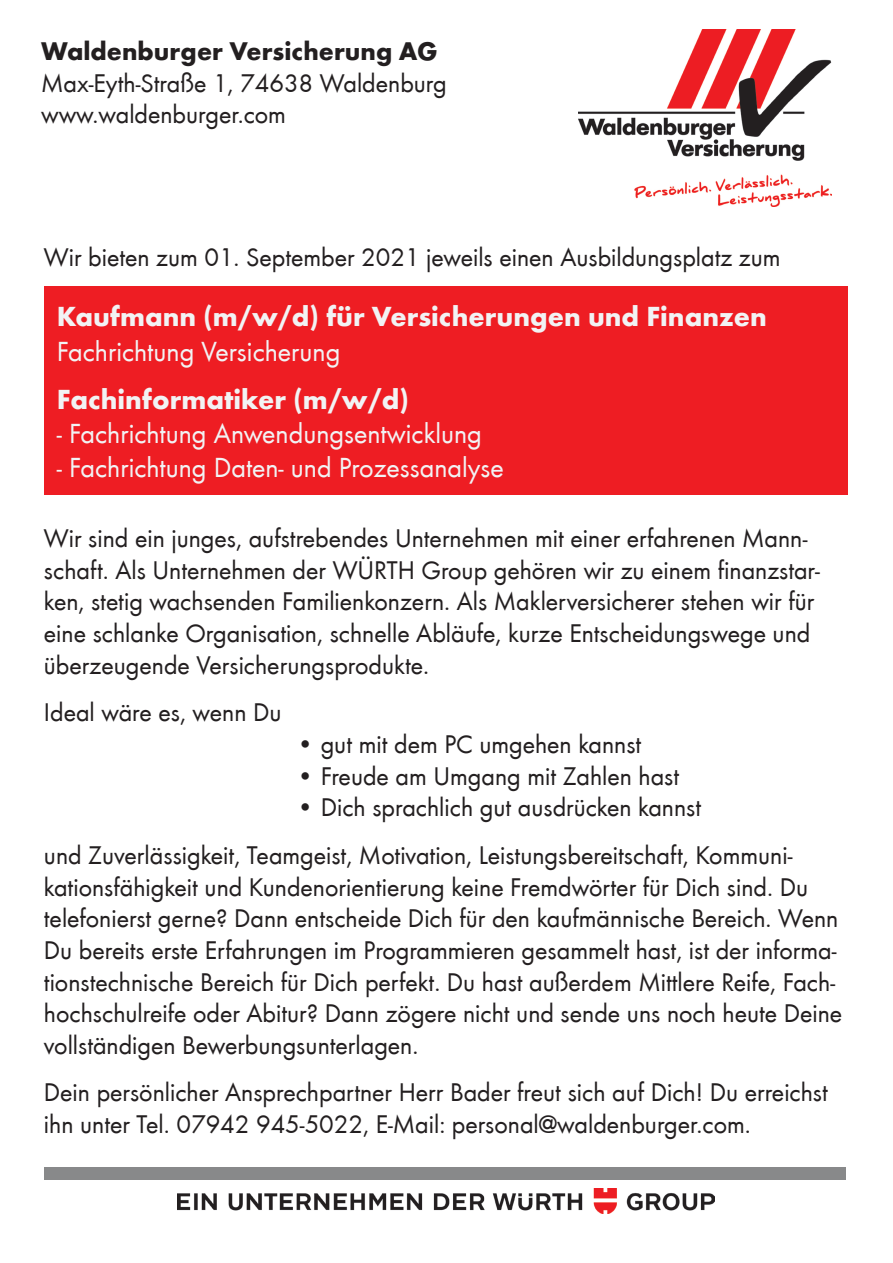
<style>
.page{position:relative;width:893px;height:1263px;background:#fff}
.page>*{position:absolute;margin:0;border:0;box-sizing:border-box;transform-origin:0 0}
.t1{font:28.5px "Wuerth";color:#f2f3f4}
.t2{font:700 28.5px "Wuerth";color:#f2f3f4}
.t3{font:26.4px/31.7px "Wuerth";color:#231f20}
.t4{font:700 26.4px "Wuerth";color:#231f20}
</style>
<div class="page">
<img style="left:578px;top:30px;width:254px;height:176px">
<img style="left:177px;top:1188px;width:537px;height:25px">
<div style="left:44px;top:1168px;width:802px;height:12px;background:#88898a"></div>
<div style="left:44px;top:286px;width:804px;height:208px;background:#ee1d23"></div>
<p class="t4" style="left:41px;top:32px;width:398px">Waldenburger Versicherung AG</p>
<p class="t3" style="left:41px;top:66px;width:407px">Max-Eyth-Straße 1, 74638 Waldenburg www.waldenburger.com</p>
<p class="t3" style="left:44px;top:240px;width:738px">Wir bieten zum 01. September 2021 jeweils einen Ausbildungsplatz zum</p>
<p class="t2" style="left:57px;top:296px;width:712px">Kaufmann (m/w/d) für Versicherungen und Finanzen</p>
<p class="t1" style="left:57px;top:332px;width:285px">Fachrichtung Versicherung</p>
<p class="t2" style="left:57px;top:378px;width:354px">Fachinformatiker (m/w/d)</p>
<p class="t1" style="left:57px;top:414px;width:427px">- Fachrichtung Anwendungsentwicklung</p>
<p class="t1" style="left:57px;top:448px;width:448px">- Fachrichtung Daten- und Prozessanalyse</p>
<p class="t3" style="left:44px;top:521px;width:777px">Wir sind ein junges, aufstrebendes Unternehmen mit einer erfahrenen Mann&shy;schaft. Als Unternehmen der WÜRTH Group gehören wir zu einem finanzstar&shy;ken, stetig wachsenden Familienkonzern. Als Maklerversicherer stehen wir für eine schlanke Organisation, schnelle Abläufe, kurze Entscheidungswege und überzeugende Versicherungsprodukte.</p>
<p class="t3" style="left:44px;top:695px;width:239px">Ideal wäre es, wenn Du</p>
<p class="t3" style="left:297px;top:727px;width:346px">• gut mit dem PC umgehen kannst</p>
<p class="t3" style="left:297px;top:759px;width:384px">• Freude am Umgang mit Zahlen hast</p>
<p class="t3" style="left:44px;top:782px;width:750px;line-height:47.5px;text-indent:253px">• Dich sprachlich gut ausdrücken kannst<br>und Zuverlässigkeit, Teamgeist, Motivation, Leistungsbereitschaft, Kommuni-</p>
<p class="t3" style="left:44px;top:870px;width:800px">kationsfähigkeit und Kundenorientierung keine Fremdwörter für Dich sind. Du telefonierst gerne? Dann entscheide Dich für den kaufmännische Bereich. Wenn Du bereits erste Erfahrungen im Programmieren gesammelt hast, ist der informa&shy;tionstechnische Bereich für Dich perfekt. Du hast außerdem Mittlere Reife, Fach&shy;hochschulreife oder Abitur? Dann zögere nicht und sende uns noch heute Deine vollständigen Bewerbungsunterlagen.</p>
<p class="t3" style="left:44px;top:1075px;width:785px">Dein persönlicher Ansprechpartner Herr Bader freut sich auf Dich! Du erreichst ihn unter Tel. 07942 945-5022, E-Mail: personal@waldenburger.com.</p>
</div>
